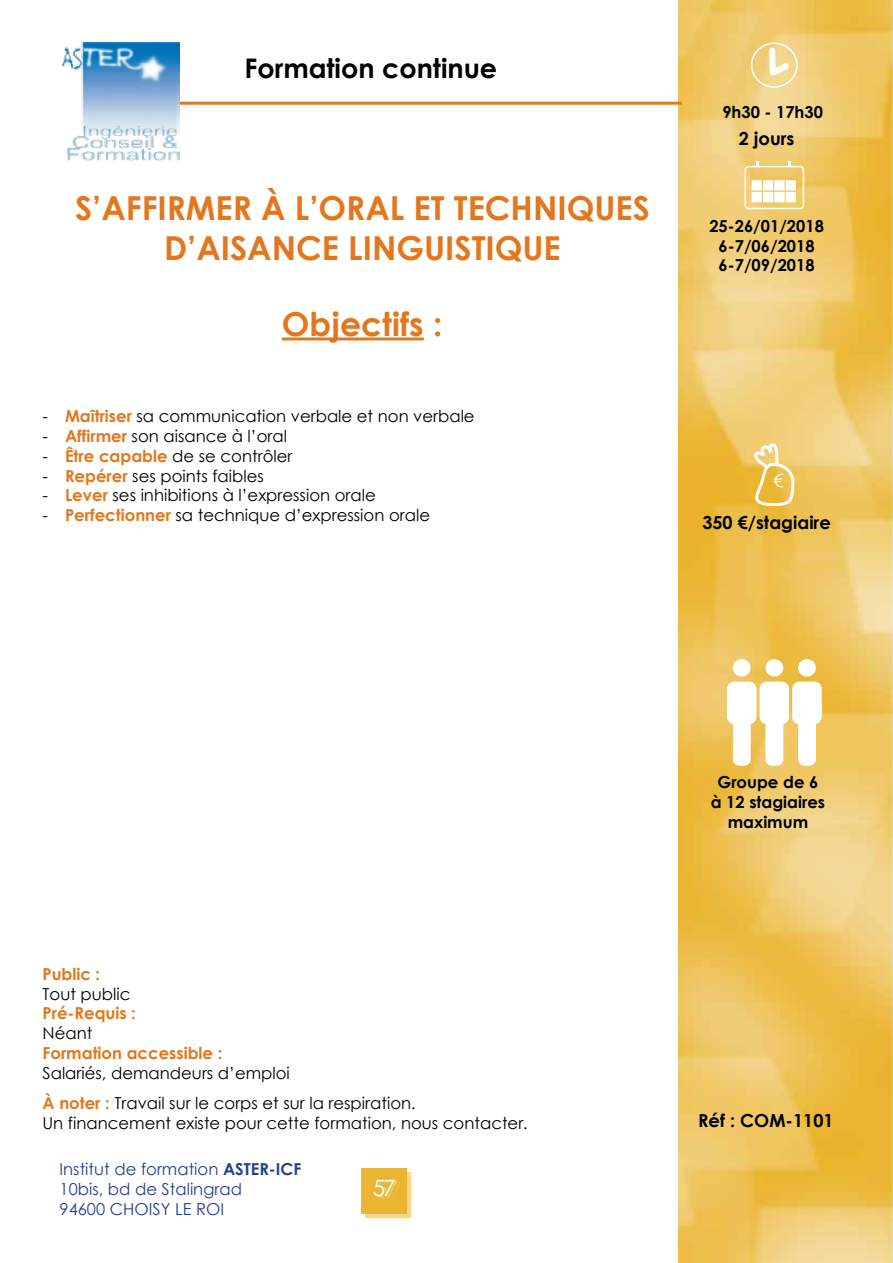
<style>
.page{position:relative;width:893px;height:1263px;background:#fff}
.page>*{position:absolute;margin:0;border:0;box-sizing:border-box;transform-origin:0 0}
.t1{font:700 33px/39.6px "Century Gothic";color:#e2771d;text-align:center}
.t2{font:700 27px "Century Gothic";color:#000}
.t3{font:22.5px "Century Gothic";color:#fff}
.t4{font:700 18px "Century Gothic";color:#000}
.t5{font:18px "Century Gothic";color:#fff}
.t6{font:16.5px/19.8px "Century Gothic";color:#000}
.t7{font:700 16.5px/19.8px "Century Gothic";color:#000;text-align:center}
.t8{font:16.5px/19.8px "Century Gothic";color:#25408f}
.t9{font:700 16.5px "Century Gothic";color:#e2771d}
.s1{font-weight:700;color:#e2771d}
.s2{font-weight:700}
</style>
<div class="page">
<img style="left:678px;top:0;width:215px;height:1263px">
<svg style="left:754px;top:444px;width:42px;height:65px"></svg>
<div style="left:744px;top:166px;width:60px;height:43px;border:2px solid #fff;border-radius:3px"></div>
<div style="left:752px;top:181px;width:9px;height:9px;background:#fff"></div>
<div style="left:752px;top:180px;width:10px;height:10px;border:2px solid #fff"></div>
<div style="left:764px;top:181px;width:8px;height:9px;background:#fff"></div>
<div style="left:763px;top:180px;width:10px;height:10px;border:2px solid #fff"></div>
<div style="left:775px;top:181px;width:9px;height:9px;background:#fff"></div>
<div style="left:774px;top:180px;width:10px;height:10px;border:2px solid #fff"></div>
<div style="left:786px;top:181px;width:9px;height:9px;background:#fff"></div>
<div style="left:786px;top:180px;width:10px;height:10px;border:2px solid #fff"></div>
<div style="left:752px;top:193px;width:9px;height:8px;background:#fff"></div>
<div style="left:752px;top:192px;width:10px;height:10px;border:2px solid #fff"></div>
<div style="left:764px;top:193px;width:8px;height:8px;background:#fff"></div>
<div style="left:775px;top:193px;width:9px;height:8px;background:#fff"></div>
<div style="left:774px;top:192px;width:10px;height:10px;border:2px solid #fff"></div>
<div style="left:786px;top:193px;width:9px;height:8px;background:#fff"></div>
<div style="left:786px;top:192px;width:10px;height:10px;border:2px solid #fff"></div>
<div style="left:733px;top:660px;width:17px;height:16px;background:#fff;border-radius:50%"></div>
<div style="left:733px;top:659px;width:18px;height:17px;border:2px solid #fff;border-radius:50%"></div>
<div style="left:766px;top:660px;width:16px;height:16px;background:#fff;border-radius:50%"></div>
<div style="left:765px;top:659px;width:18px;height:17px;border:2px solid #fff;border-radius:50%"></div>
<div style="left:799px;top:660px;width:16px;height:16px;background:#fff;border-radius:50%"></div>
<div style="left:798px;top:659px;width:18px;height:17px;border:2px solid #fff;border-radius:50%"></div>
<svg style="left:726px;top:681px;width:96px;height:85px"></svg>
<hr style="left:174px;top:102px;width:508px;height:3px;background:#e2771d">
<div style="left:751px;top:43px;width:47px;height:45px;border:2px solid #fff;border-radius:50%"></div>
<svg style="left:765px;top:44px;width:29px;height:37px"></svg>
<img style="left:61px;top:43px;width:118px;height:118px">
<div style="left:361px;top:1168px;width:46px;height:46px;background:#ebb531"></div>
<div style="left:365px;top:1172px;width:45px;height:46px;background:#ebb531"></div>
<svg style="left:368px;top:1175px;width:45px;height:45px"></svg>
<hr style="left:282px;top:337px;width:142px;height:3px;background:#e2771d">
<h2 class="t2" style="left:244px;top:48px;width:254px">Formation continue</h2>
<h1 class="t1" style="left:75px;top:187px;width:576px">S’AFFIRMER À L’ORAL ET TECHNIQUES<br>D’AISANCE LINGUISTIQUE</h1>
<h1 class="t1" style="left:282px;top:303px;width:162px">Objectifs :</h1>
<p class="t6" style="left:43px;top:406px;width:434px">- <span class="s1">Maîtriser</span> sa communication verbale et non verbale</p>
<p class="t6" style="left:43px;top:426px;width:246px">- <span class="s1">Affirmer</span> son aisance à l’oral</p>
<p class="t6" style="left:43px;top:446px;width:251px">- <span class="s1">Être capable</span> de se contrôler</p>
<p class="t6" style="left:43px;top:466px;width:223px">- <span class="s1">Repérer</span> ses points faibles</p>
<p class="t6" style="left:43px;top:485px;width:335px">- <span class="s1">Lever</span> ses inhibitions à l’expression orale</p>
<p class="t6" style="left:43px;top:505px;width:389px">- <span class="s1">Perfectionner</span> sa technique d’expression orale</p>
<p class="t7" style="left:722px;top:101px;width:102px">9h30 - 17h30</p>
<p class="t4" style="left:739px;top:125px;width:57px">2 jours</p>
<p class="t7" style="left:709px;top:215px;width:116px">25-26/01/2018<br>6-7/06/2018<br>6-7/09/2018</p>
<p class="t5" style="left:773px;top:468px;width:11px">€</p>
<p class="t4" style="left:702px;top:508px;width:130px">350 €/stagiaire</p>
<p class="t9" style="left:43px;top:961px;width:59px">Public :</p>
<p class="t6" style="left:43px;top:983px;width:89px">Tout public</p>
<p class="t9" style="left:43px;top:1001px;width:95px">Pré-Requis :</p>
<p class="t6" style="left:43px;top:1023px;width:51px">Néant</p>
<p class="t9" style="left:43px;top:1040px;width:181px">Formation accessible :</p>
<p class="t6" style="left:43px;top:1063px;width:249px">Salariés, demandeurs d’emploi</p>
<p class="t6" style="left:43px;top:1093px;width:487px"><span class="s1">À noter :</span> Travail sur le corps et sur la respiration.<br>Un financement existe pour cette formation, nous contacter.</p>
<p class="t8" style="left:60px;top:1159px;width:243px">Institut de formation <span class="s2">ASTER-ICF<br></span>10bis, bd de Stalingrad<br>94600 CHOISY LE ROI</p>
<h3 class="t3" style="left:375px;top:1174px;width:28px">5757</h3>
<p class="t7" style="left:711px;top:772px;width:116px">Groupe de 6 à 12 stagiaires maximum</p>
<p class="t4" style="left:698px;top:1107px;width:137px">Réf : COM-1101</p>
</div>
